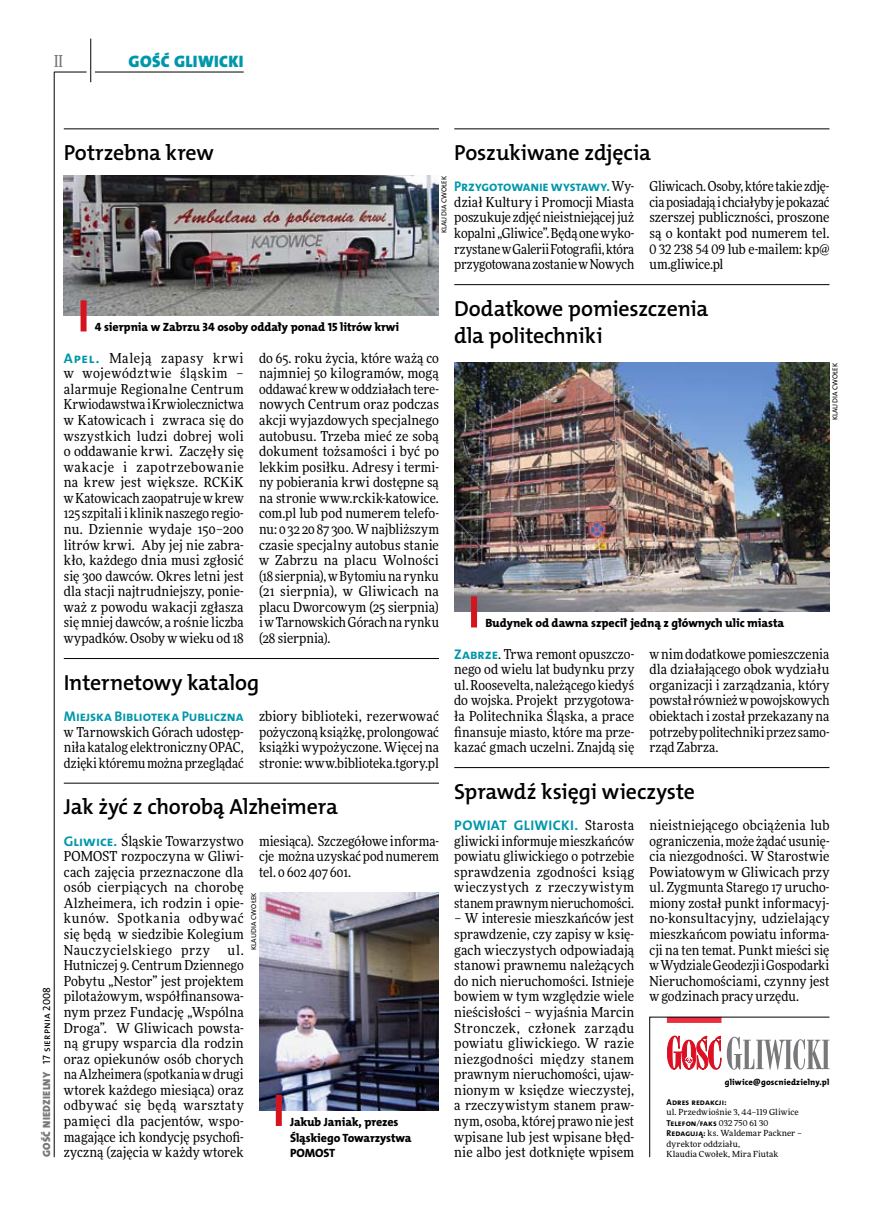
<style>
.page{position:relative;width:872px;height:1221px;background:#fff}
.page>*{position:absolute;margin:0;border:0;box-sizing:border-box;transform-origin:0 0}
.t1{font:21.9px/26.7px "The Mix HP6 Se Bld";letter-spacing:-.01em;color:#000}
.t2{font:16.65px "The Mix HP9 Blk";letter-spacing:.02em;color:#0097aa}
.t3{font:500 16.5px "Freeday Narrow";color:#787779;scale:.9 1}
.t4{font:13.95px "The Mix HP7 Bld";letter-spacing:-.005em;color:#0097aa}
.t5{font:13.95px "The Mix HP7 Bld";letter-spacing:.02em;color:#0097aa}
.t6{font:13.8px/15.6px "Freeday Narrow News";color:#000;text-align:justify}
.t7{font:12px/15.6px "The Mix HP8 Ex Bld";letter-spacing:-.005em;color:#000}
.t8{font:10.5px "The Mix HP9 Blk";letter-spacing:.025em;color:#787779}
.t9{font:8.55px "The Mix HP7 Bld";letter-spacing:.005em;color:#000}
.t10{font:8.55px "The Mix HP8 Ex Bld";letter-spacing:.015em;color:#000}
.t11{font:8.4px/10.5px "Freeday News";letter-spacing:.01em;color:#000}
.t12{font:7.2px "The Mix HP5 Plain";letter-spacing:.025em;color:#000}
.s1{font-family:"Freeday Narrow News";font-size:13.8px;color:#000}
.s2{font-family:"The Mix HP5 Plain";color:#000}
.s3{font-family:"The Mix HP7 Bld";font-size:13.95px;color:#0097aa}
.s4{font-family:"Freeday News";font-size:8.4px}
.s5{font-family:"The Mix HP7 Bld";font-size:8.55px}
</style>
<div class="page">
<hr style="left:54px;top:72px;width:1px;height:1085px;background:#000">
<hr style="left:90px;top:39px;width:1px;height:43px;background:#000">
<hr style="left:54px;top:72px;width:33px;height:1px;background:#000">
<hr style="left:95px;top:72px;width:149px;height:1px;background:#000">
<hr style="left:64px;top:129px;width:375px;height:1px;background:#000">
<hr style="left:454px;top:284px;width:375px;height:1px;background:#000">
<img style="left:64px;top:176px;width:375px;height:140px">
<img style="left:454px;top:362px;width:375px;height:250px">
<img style="left:259px;top:892px;width:180px;height:218px">
<div style="left:81px;top:300px;width:6px;height:31px;background:#d4151f"></div>
<div style="left:471px;top:596px;width:6px;height:31px;background:#d4151f"></div>
<div style="left:276px;top:1094px;width:6px;height:31px;background:#d4151f"></div>
<hr style="left:64px;top:782px;width:375px;height:1px;background:#000">
<hr style="left:454px;top:129px;width:375px;height:1px;background:#000">
<hr style="left:64px;top:658px;width:375px;height:1px;background:#000">
<hr style="left:454px;top:767px;width:375px;height:1px;background:#000">
<svg style="left:649px;top:1016px;width:181px;height:141px"></svg>
<p class="t3" style="left:54px;top:50px;width:11px">II</p>
<p class="t2" style="left:129px;top:50px;width:116px">GOŚĆ GLIWICKI</p>
<h1 class="t1" style="left:64px;top:139px;width:152px">Potrzebna krew</h1>
<p class="t7" style="left:95px;top:320px;width:306px">4 sierpnia w Zabrzu 34 osoby oddały ponad 15 litrów krwi</p>
<h1 class="t1" style="left:454px;top:139px;width:198px">Poszukiwane zdjęcia</h1>
<p class="t12" style="left:439px;top:233px;width:59px;rotate:-90deg">Klaudia Cwołek</p>
<p class="t4" style="left:454px;top:177px;width:181px">Przygotowanie wystawy. <span class="s1">Wy-</span></p>
<p class="t6" style="left:454px;top:194px;width:181px">dział Kultury i Promocji Miasta poszukuje zdjęć nieistniejącej już kopalni „Gliwice”. Będą one wyko&shy;rzystane wGalerii Fotografii, która przygotowana zostanie wNowych</p>
<p class="t6" style="left:649px;top:178px;width:181px">Gliwicach. Osoby, które takie zdję&shy;cia posiadają i chciałyby je pokazać szerszej publiczności, proszone są o kontakt pod numerem tel.<br>0 32 238 54 09 lub e-mailem: kp@ um.gliwice.pl</p>
<h1 class="t1" style="left:454px;top:295px;width:256px">Dodatkowe pomieszczenia dla politechniki</h1>
<p class="t8" style="left:40px;top:1156px;width:172px;rotate:-90deg">GOŚĆ NIEDZIELNY <span class="s2">17 sierpnia 2008</span></p>
<p class="t6" style="left:64px;top:350px;width:181px"><span class="s3">Apel.</span> Maleją zapasy krwi w województwie śląskim – alarmuje Regionalne Centrum Krwiodawstwa iKrwiolecznictwa w Katowicach i zwraca się do wszystkich ludzi dobrej woli o oddawanie krwi. Zaczęły się wakacje i zapotrzebowanie na krew jest większe. RCKiK wKatowicach zaopatruje w krew 125 szpitali i klinik naszego regio&shy;nu. Dziennie wydaje 150–200 litrów krwi. Aby jej nie zabra&shy;kło, każdego dnia musi zgłosić się 300 dawców. Okres letni jest dla stacji najtrudniejszy, ponie&shy;waż z powodu wakacji zgłasza się mniej dawców, a rośnie liczba wypadków. Osoby w wieku od 18</p>
<p class="t6" style="left:259px;top:350px;width:181px">do 65. roku życia, które ważą co najmniej 50 kilogramów, mogą oddawać krew w oddziałach tere&shy;nowych Centrum oraz podczas akcji wyjazdowych specjalnego autobusu. Trzeba mieć ze sobą dokument tożsamości i być po lekkim posiłku. Adresy i termi&shy;ny pobierania krwi dostępne są na stronie www.rckik-katowice. com.pl lub pod numerem telefo&shy;nu: 0 32 20 87 300. Wnajbliższym czasie specjalny autobus stanie w Zabrzu na placu Wolności (18 sierpnia), wBytomiu na rynku (21 sierpnia), w Gliwicach na placu Dworcowym (25 sierpnia) iwTarnowskich Górach na rynku (28 sierpnia).</p>
<h1 class="t1" style="left:64px;top:669px;width:197px">Internetowy katalog</h1>
<p class="t4" style="left:64px;top:707px;width:181px">Miejska Biblioteka Publiczna</p>
<p class="t6" style="left:64px;top:723px;width:181px">w Tarnowskich Górach udostęp&shy;niła katalog elektroniczny OPAC, dzięki któremu można przeglądać</p>
<p class="t6" style="left:259px;top:708px;width:181px">zbiory biblioteki, rezerwować pożyczoną książkę, prolongować książki wypożyczone. Więcej na stronie: www.biblioteka.tgory.pl</p>
<h1 class="t1" style="left:64px;top:793px;width:276px">Jak żyć z chorobą Alzheimera</h1>
<p class="t6" style="left:64px;top:832px;width:181px"><span class="s3">Gliwice.</span> Śląskie Towarzystwo POMOST rozpoczyna w Gliwi&shy;cach zajęcia przeznaczone dla osób cierpiących na chorobę Alzheimera, ich rodzin i opie&shy;kunów. Spotkania odbywać się będą w siedzibie Kolegium Nauczycielskiego przy</p>
<p class="t6" style="left:259px;top:832px;width:181px">miesiąca). Szczegółowe informa&shy;cje można uzyskać pod numerem tel. 0 602 407 601.</p>
<p class="t12" style="left:249px;top:949px;width:59px;rotate:-90deg">Klaudia Cwołek</p>
<p class="t6" style="left:64px;top:941px;width:181px;text-indent:164px">ul.<br>Hutniczej 9. Centrum Dziennego Pobytu „Nestor” jest projektem pilotażowym, współfinansowa&shy;nym przez Fundację „Wspólna Droga”. W Gliwicach powsta&shy;ną grupy wsparcia dla rodzin oraz opiekunów osób chorych naAlzheimera (spotkania wdrugi wtorek każdego miesiąca) oraz odbywać się będą warsztaty pamięci dla pacjentów, wspo&shy;magające ich kondycję psychofi&shy;zyczną (zajęcia w każdy wtorek</p>
<p class="t7" style="left:290px;top:1114px;width:123px">Jakub Janiak, prezes<br>Śląskiego Towarzystwa<br>POMOST</p>
<p class="t12" style="left:830px;top:420px;width:59px;rotate:-90deg">Klaudia Cwołek</p>
<p class="t7" style="left:485px;top:615px;width:300px">Budynek od dawna szpecił jedną z głównych ulic miasta</p>
<p class="t6" style="left:454px;top:645px;width:181px"><span class="s3">Zabrze</span>. Trwa remont opuszczo&shy;nego od wielu lat budynku przy ul. Roosevelta, należącego kiedyś do wojska. Projekt przygotowa&shy;ła Politechnika Śląska, a prace finansuje miasto, które ma prze&shy;kazać gmach uczelni. Znajdą się</p>
<p class="t6" style="left:649px;top:645px;width:181px">w nim dodatkowe pomieszczenia dla działającego obok wydziału organizacji i zarządzania, który powstał również wpowojskowych obiektach i został przekazany na potrzeby politechniki przez samo&shy;rząd Zabrza.</p>
<h1 class="t1" style="left:454px;top:778px;width:242px">Sprawdź księgi wieczyste</h1>
<p class="t5" style="left:454px;top:816px;width:181px">POWIAT GLIWICKI. <span class="s1">Starosta</span></p>
<p class="t6" style="left:454px;top:832px;width:181px">gliwicki informuje mieszkańców powiatu gliwickiego o potrzebie sprawdzenia zgodności ksiąg wieczystych z rzeczywistym stanem prawnym nieruchomości.</p>
<p class="t6" style="left:454px;top:910px;width:181px">– W interesie mieszkańców jest sprawdzenie, czy zapisy w księ&shy;gach wieczystych odpowiadają stanowi prawnemu należących do nich nieruchomości. Istnieje bowiem w tym względzie wiele nieścisłości – wyjaśnia Marcin Stronczek, członek zarządu powiatu gliwickiego. W razie niezgodności między stanem prawnym nieruchomości, ujaw&shy;nionym w księdze wieczystej, a rzeczywistym stanem praw&shy;nym, osoba, której prawo nie jest wpisane lub jest wpisane błęd&shy;nie albo jest dotknięte wpisem</p>
<p class="t6" style="left:649px;top:817px;width:181px">nieistniejącego obciążenia lub ograniczenia, może żądać usunię&shy;cia niezgodności. W Starostwie Powiatowym w Gliwicach przy ul. Zygmunta Starego 17 urucho&shy;miony został punkt informacyj&shy;no-konsultacyjny, udzielający mieszkańcom powiatu informa&shy;cji na ten temat. Punkt mieści się wWydziale Geodezji iGospodarki Nieruchomościami, czynny jest w godzinach pracy urzędu.</p>
<p class="t10" style="left:724px;top:1076px;width:106px">gliwice@goscniedzielny.pl</p>
<p class="t9" style="left:666px;top:1096px;width:62px">Adres redakcji:</p>
<p class="t11" style="left:666px;top:1106px;width:134px">ul. Przedwiośnie 3, 44–119 Gliwice</p>
<p class="t9" style="left:666px;top:1117px;width:103px">Telefon<span class="s4">/</span>faks <span class="s4">032 750 61 30</span></p>
<p class="t11" style="left:666px;top:1127px;width:137px"><span class="s5">Redagują:</span> ks. Waldemar Packner – dyrektor oddziału,<br>Klaudia Cwołek, Mira Fiutak</p>
</div>
